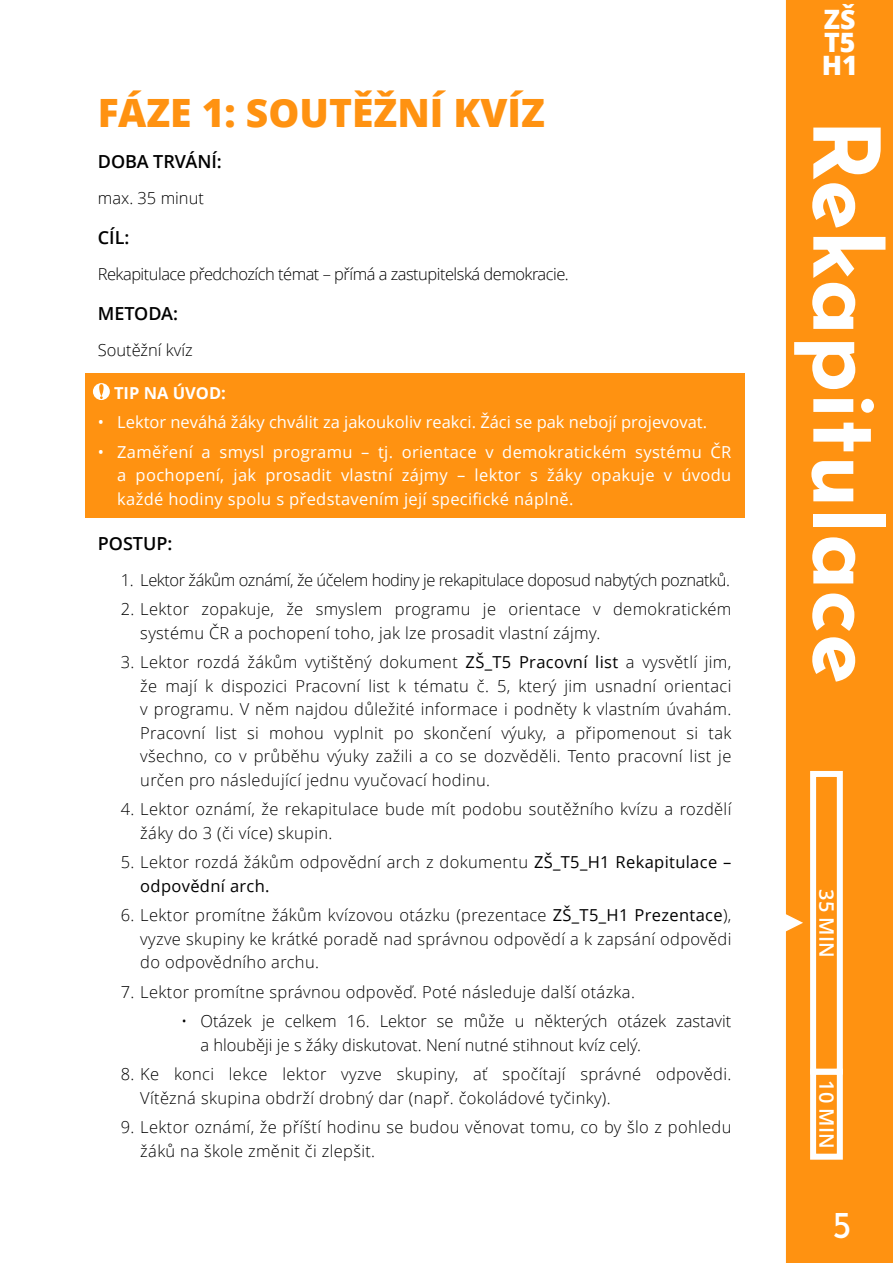
<style>
.page{position:relative;width:893px;height:1263px;background:#fff}
.page>*{position:absolute;margin:0;border:0;box-sizing:border-box;transform-origin:0 0}
.t1{font:700 91.5px "Josefin Sans";color:#fff}
.t2{font:800 39px "Open Sans";color:#ff9211}
.t3{font:38.1px "Josefin Sans";color:#fff}
.t4{font:800 26.7px/23.1px "Open Sans";color:#fff;text-align:justify}
.t5{font:600 19.95px "Open Sans";color:#fff}
.t6{font:600 18px "Open Sans";color:#000}
.t7{font:300 16.5px/23.5px "Open Sans";letter-spacing:.02em;color:#000}
.t8{font:16.5px/23.5px "Open Sans";color:#fff;text-align:justify}
.t9{font:300 16.5px/23.5px "Open Sans";color:#000}
.t10{font:300 16.5px "Open Sans";letter-spacing:-.025em;color:#000}
.t11{font:300 16.5px "Open Sans";letter-spacing:-.03em;color:#000}
.t12{font:700 16.5px "Open Sans";color:#fff}
.s1{font-weight:400}
</style>
<div class="page">
<div style="left:786px;top:0;width:107px;height:1263px;background:#ff9211"></div>
<svg style="left:785px;top:913px;width:18px;height:20px"></svg>
<div style="left:810px;top:1068px;width:33px;height:92px;background:#ff9211;border:6px solid #fff"></div>
<div style="left:810px;top:771px;width:33px;height:303px;background:#ff9211;border:6px solid #fff"></div>
<div style="left:85px;top:373px;width:659px;height:144px;background:#ff9211"></div>
<div style="left:93px;top:383px;width:17px;height:17px;background:#fff;border-radius:50%"></div>
<svg style="left:97px;top:384px;width:9px;height:15px"></svg>
<h2 class="t2" style="left:98px;top:98px;width:449px">FÁZE 1: SOUTĚŽNÍ KVÍZ</h2>
<p class="t6" style="left:98px;top:154px;width:126px">DOBA TRVÁNÍ:</p>
<p class="t9" style="left:98px;top:187px;width:108px">max. 35 minut</p>
<p class="t6" style="left:98px;top:230px;width:33px">CÍL:</p>
<p class="t11" style="left:98px;top:267px;width:473px">Rekapitulace předchozích témat – přímá a zastupitelská demokracie.</p>
<p class="t6" style="left:98px;top:307px;width:82px">METODA:</p>
<p class="t9" style="left:98px;top:340px;width:97px">Soutěžní kvíz</p>
<p class="t12" style="left:114px;top:386px;width:113px">TIP NA ÚVOD:</p>
<p class="t8" style="left:98px;top:412px;width:611px">• Lektor neváhá žáky chválit za jakoukoliv reakci. Žáci se pak nebojí projevovat.</p>
<p class="t8" style="left:117px;top:442px;width:616px;text-indent:-19px">• Zaměření a smysl programu – tj. orientace v demokratickém systému ČR a pochopení, jak prosadit vlastní zájmy – lektor s žáky opakuje v úvodu každé hodiny spolu s představením její specifické náplně.</p>
<p class="t6" style="left:98px;top:536px;width:76px">POSTUP:</p>
<p class="t10" style="left:121px;top:573px;width:610px">1. Lektor žákům oznámí, že účelem hodiny je rekapitulace doposud nabytých poznatků.</p>
<p class="t7" style="left:140px;top:599px;width:593px;text-indent:-19px">2. Lektor zopakuje, že smyslem programu je orientace v demokratickém systému ČR a pochopení toho, jak lze prosadit vlastní zájmy.</p>
<p class="t7" style="left:140px;top:652px;width:593px;text-align:justify;text-indent:-19px">3. Lektor rozdá žákům vytištěný dokument <span class="s1">ZŠ_T5 Pracovní list</span> a vysvětlí jim, že mají k dispozici Pracovní list k tématu č. 5, který jim usnadní orientaci v programu. V něm najdou důležité informace i podněty k vlastním úvahám.<br>Pracovní list si mohou vyplnit po skončení výuky, a připomenout si tak všechno, co v průběhu výuky zažili a co se dozvěděli. Tento pracovní list je určen pro následující jednu vyučovací hodinu.</p>
<p class="t7" style="left:140px;top:799px;width:593px;text-indent:-19px">4. Lektor oznámí, že rekapitulace bude mít podobu soutěžního kvízu a rozdělí žáky do 3 (či více) skupin.</p>
<p class="t7" style="left:140px;top:852px;width:593px;text-indent:-19px">5. Lektor rozdá žákům odpovědní arch z dokumentu <span class="s1">ZŠ_T5_H1 Rekapitulace – odpovědní arch.</span></p>
<p class="t7" style="left:140px;top:905px;width:593px;text-align:justify;text-indent:-19px">6. Lektor promítne žákům kvízovou otázku (prezentace <span class="s1">ZŠ_T5_H1 Prezentace</span>), vyzve skupiny ke krátké poradě nad správnou odpovědí a k zapsání odpovědi do odpovědního archu.</p>
<p class="t7" style="left:121px;top:981px;width:516px">7. Lektor promítne správnou odpověď. Poté následuje další otázka.</p>
<p class="t9" style="left:200px;top:1011px;width:532px;text-indent:-19px">• Otázek je celkem 16. Lektor se může u některých otázek zastavit a hlouběji je s žáky diskutovat. Není nutné stihnout kvíz celý.</p>
<p class="t7" style="left:140px;top:1064px;width:593px;text-indent:-19px">8. Ke konci lekce lektor vyzve skupiny, ať spočítají správné odpovědi.<br>Vítězná skupina obdrží drobný dar (např. čokoládové tyčinky).</p>
<p class="t7" style="left:140px;top:1117px;width:593px;text-indent:-19px">9. Lektor oznámí, že příští hodinu se budou věnovat tomu, co by šlo z pohledu žáků na škole změnit či zlepšit.</p>
<h3 class="t4" style="left:822px;top:11px;width:38px">ZŠ T5<br>H1</h3>
<h1 class="t1" style="left:882px;top:119px;width:567px;rotate:90deg">Rekapitulace</h1>
<p class="t5" style="left:835px;top:889px;width:70px;rotate:90deg">35 MIN</p>
<p class="t5" style="left:835px;top:1080px;width:70px;rotate:90deg">10 MIN</p>
<h3 class="t3" style="left:832px;top:1210px;width:21px">5</h3>
</div>
